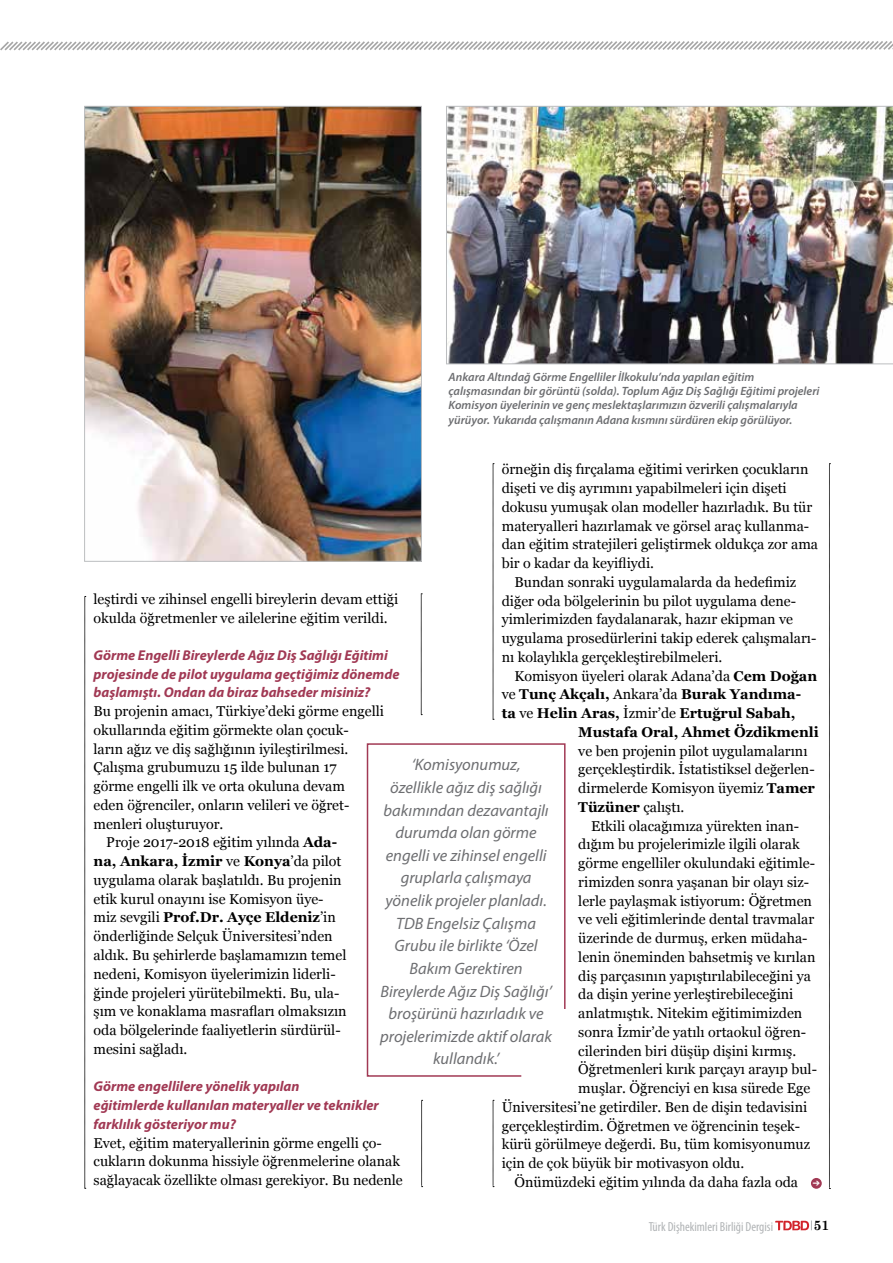
<style>
.page{position:relative;width:893px;height:1263px;background:#fff}
.page>*{position:absolute;margin:0;border:0;box-sizing:border-box;transform-origin:0 0}
.t1{font:italic 16.5px/22.6px "Myriad Pro";color:#6d6e71;text-align:center}
.t2{font:14.25px/18.8px "Georgia";color:#000}
.t3{font:italic 700 14.25px/18.8px "Myriad Pro";color:#a13954}
.t4{font:700 14.25px "Georgia";letter-spacing:-.005em;color:#000}
.t5{font:700 13.5px "Century Schoolbook";color:#000}
.t6{font:condensed 13.05px "Myriad Pro";color:#b1b4b6}
.t7{font:italic 600 12px/14.4px "Myriad Pro";color:#6d6e71}
.s1{font-weight:700}
.s2{font-weight:400}
.s3{color:#fff}
</style>
<div class="page">
<svg style="left:366px;top:743px;width:200px;height:334px"></svg>
<svg style="left:829px;top:463px;width:1px;height:726px"></svg>
<svg style="left:85px;top:596px;width:1px;height:593px"></svg>
<svg style="left:0;top:41px;width:893px;height:10px"></svg>
<svg style="left:775px;top:1220px;width:37px;height:10px"></svg>
<div style="left:811px;top:1178px;width:11px;height:11px;background:#a13954;border-radius:50%"></div>
<svg style="left:421px;top:594px;width:1px;height:121px"></svg>
<svg style="left:493px;top:463px;width:1px;height:257px"></svg>
<svg style="left:421px;top:1100px;width:2px;height:87px"></svg>
<svg style="left:493px;top:1100px;width:1px;height:87px"></svg>
<img style="left:86px;top:108px;width:334px;height:452px">
<div style="left:84px;top:106px;width:338px;height:456px;border:1px solid #bcbec0"></div>
<img style="left:446px;top:106px;width:447px;height:258px">
<p class="t7" style="left:449px;top:369px;width:372px">Ankara Altındağ Görme Engelliler İlkokulu’nda yapılan eğitim çalışmasından bir görüntü (solda). Toplum Ağız Diş Sağlığı Eğitimi projeleri Komisyon üyelerinin ve genç meslektaşlarımızın özverili çalışmalarıyla yürüyor. Yukarıda çalışmanın Adana kısmını sürdüren ekip görülüyor.</p>
<p class="t2" style="left:502px;top:460px;width:308px">örneğin diş fırçalama eğitimi verirken çocukların</p>
<p class="t2" style="left:502px;top:479px;width:286px">dişeti ve diş ayrımını yapabilmeleri için dişeti</p>
<p class="t2" style="left:502px;top:497px;width:312px">dokusu yumuşak olan modeller hazırladık. Bu tür</p>
<p class="t2" style="left:502px;top:516px;width:309px">materyalleri hazırlamak ve görsel araç kullanma-</p>
<p class="t2" style="left:502px;top:535px;width:318px">dan eğitim stratejileri geliştirmek oldukça zor ama</p>
<p class="t2" style="left:502px;top:554px;width:154px">bir o kadar da keyifliydi.</p>
<p class="t2" style="left:514px;top:572px;width:283px">Bundan sonraki uygulamalarda da hedefimiz</p>
<p class="t2" style="left:502px;top:591px;width:296px">diğer oda bölgelerinin bu pilot uygulama dene-</p>
<p class="t2" style="left:502px;top:610px;width:293px">yimlerimizden faydalanarak, hazır ekipman ve</p>
<p class="t2" style="left:502px;top:629px;width:316px">uygulama prosedürlerini takip ederek çalışmaları-</p>
<p class="t2" style="left:502px;top:647px;width:222px">nı kolaylıkla gerçekleştirebilmeleri.</p>
<p class="t2" style="left:514px;top:666px;width:304px">Komisyon üyeleri olarak Adana’da <span class="s1">Cem Doğan</span></p>
<p class="t4" style="left:502px;top:686px;width:301px"><span class="s2">ve</span> Tunç Akçalı, <span class="s2">Ankara’da</span> Burak Yandıma-</p>
<p class="t4" style="left:502px;top:705px;width:295px">ta <span class="s2">ve</span> Helin Aras, <span class="s2">İzmir’de</span> Ertuğrul Sabah,</p>
<p class="t4" style="left:578px;top:724px;width:242px">Mustafa Oral, Ahmet Özdikmenli</p>
<p class="t2" style="left:578px;top:741px;width:238px">ve ben projenin pilot uygulamalarını gerçekleştirdik. İstatistiksel değerlen&shy;dirmelerde Komisyon üyemiz <span class="s1">Tamer Tüzüner</span> çalıştı.</p>
<p class="t2" style="left:591px;top:816px;width:210px">Etkili olacağımıza yürekten inan-</p>
<p class="t2" style="left:578px;top:835px;width:223px">dığım bu projelerimizle ilgili olarak</p>
<p class="t2" style="left:578px;top:854px;width:238px">görme engelliler okulundaki eğitimle-</p>
<p class="t2" style="left:578px;top:872px;width:232px">rimizden sonra yaşanan bir olayı siz-</p>
<p class="t2" style="left:578px;top:891px;width:235px">lerle paylaşmak istiyorum: Öğretmen</p>
<p class="t2" style="left:578px;top:910px;width:237px">ve veli eğitimlerinde dental travmalar</p>
<p class="t2" style="left:578px;top:929px;width:231px">üzerinde de durmuş, erken müdaha-</p>
<p class="t2" style="left:578px;top:947px;width:239px">lenin öneminden bahsetmiş ve kırılan</p>
<p class="t2" style="left:578px;top:966px;width:234px">diş parçasının yapıştırılabileceğini ya</p>
<p class="t2" style="left:578px;top:985px;width:217px">da dişin yerine yerleştirebileceğini</p>
<p class="t2" style="left:578px;top:1004px;width:226px">anlatmıştık. Nitekim eğitimimizden</p>
<p class="t2" style="left:578px;top:1022px;width:229px">sonra İzmir’de yatılı ortaokul öğren-</p>
<p class="t2" style="left:578px;top:1041px;width:219px">cilerinden biri düşüp dişini kırmış.</p>
<p class="t2" style="left:578px;top:1060px;width:240px">Öğretmenleri kırık parçayı arayıp bul-</p>
<p class="t2" style="left:578px;top:1079px;width:233px">muşlar. Öğrenciyi en kısa sürede Ege</p>
<p class="t2" style="left:502px;top:1097px;width:307px">Üniversitesi’ne getirdiler. Ben de dişin tedavisini</p>
<p class="t2" style="left:502px;top:1116px;width:300px">gerçekleştirdim. Öğretmen ve öğrencinin teşek-</p>
<p class="t2" style="left:502px;top:1135px;width:310px">kürü görülmeye değerdi. Bu, tüm komisyonumuz</p>
<p class="t2" style="left:502px;top:1154px;width:244px">için de çok büyük bir motivasyon oldu.</p>
<p class="t2" style="left:514px;top:1172px;width:307px">Önümüzdeki eğitim yılında da daha fazla oda <span class="s3">➔</span></p>
<p class="t2" style="left:94px;top:590px;width:306px">leştirdi ve zihinsel engelli bireylerin devam ettiği okulda öğretmenler ve ailelerine eğitim verildi.</p>
<p class="t3" style="left:94px;top:645px;width:307px">Görme Engelli Bireylerde Ağız Diş Sağlığı Eğitimi projesinde de pilot uygulama geçtiğimiz dönemde başlamıştı. Ondan da biraz bahseder misiniz?</p>
<p class="t2" style="left:94px;top:702px;width:292px">Bu projenin amacı, Türkiye’deki görme engelli</p>
<p class="t2" style="left:94px;top:721px;width:257px">okullarında eğitim görmekte olan çocuk-</p>
<p class="t2" style="left:94px;top:739px;width:256px">ların ağız ve diş sağlığının iyileştirilmesi.</p>
<p class="t2" style="left:94px;top:758px;width:245px">Çalışma grubumuzu 15 ilde bulunan 17</p>
<p class="t2" style="left:94px;top:777px;width:253px">görme engelli ilk ve orta okuluna devam</p>
<p class="t2" style="left:94px;top:796px;width:257px">eden öğrenciler, onların velileri ve öğret-</p>
<p class="t2" style="left:94px;top:814px;width:131px">menleri oluşturuyor.</p>
<p class="t2" style="left:106px;top:833px;width:232px">Proje 2017-2018 eğitim yılında <span class="s1">Ada-</span></p>
<p class="t4" style="left:94px;top:853px;width:249px">na, Ankara, İzmir <span class="s2">ve</span> Konya<span class="s2">’da pilot</span></p>
<p class="t2" style="left:94px;top:871px;width:250px">uygulama olarak başlatıldı. Bu projenin</p>
<p class="t2" style="left:94px;top:889px;width:232px">etik kurul onayını ise Komisyon üye-</p>
<p class="t4" style="left:94px;top:909px;width:244px"><span class="s2">miz sevgili</span> Prof.Dr. Ayçe Eldeniz<span class="s2">’in</span></p>
<p class="t2" style="left:94px;top:927px;width:241px">önderliğinde Selçuk Üniversitesi’nden</p>
<p class="t2" style="left:94px;top:946px;width:254px">aldık. Bu şehirlerde başlamamızın temel</p>
<p class="t2" style="left:94px;top:964px;width:244px">nedeni, Komisyon üyelerimizin liderli-</p>
<p class="t2" style="left:94px;top:983px;width:247px">ğinde projeleri yürütebilmekti. Bu, ula-</p>
<p class="t2" style="left:94px;top:1002px;width:255px">şım ve konaklama masrafları olmaksızın</p>
<p class="t2" style="left:94px;top:1021px;width:249px">oda bölgelerinde faaliyetlerin sürdürül-</p>
<p class="t2" style="left:94px;top:1039px;width:95px">mesini sağladı.</p>
<p class="t3" style="left:94px;top:1077px;width:287px">Görme engellilere yönelik yapılan<br>eğitimlerde kullanılan materyaller ve teknikler farklılık gösteriyor mu?</p>
<p class="t2" style="left:94px;top:1133px;width:311px">Evet, eğitim materyallerinin görme engelli ço&shy;cukların dokunma hissiyle öğrenmelerine olanak sağlayacak özellikte olması gerekiyor. Bu nedenle</p>
<p class="t1" style="left:380px;top:753px;width:173px">‘Komisyonumuz,<br>özellikle ağız diş sağlığı bakımından dezavantajlı durumda olan görme engelli ve zihinsel engelli gruplarla çalışmaya yönelik projeler planladı.<br>TDB Engelsiz Çalışma<br>Grubu ile birlikte ‘Özel<br>Bakım Gerektiren<br>Bireylerde Ağız Diş Sağlığı’ broşürünü hazırladık ve projelerimizde aktif olarak kullandık.’</p>
<p class="t6" style="left:649px;top:1218px;width:126px">Türk Dişhekimleri Birliği Dergisi</p>
<p class="t5" style="left:814px;top:1215px;width:17px">51</p>
</div>
